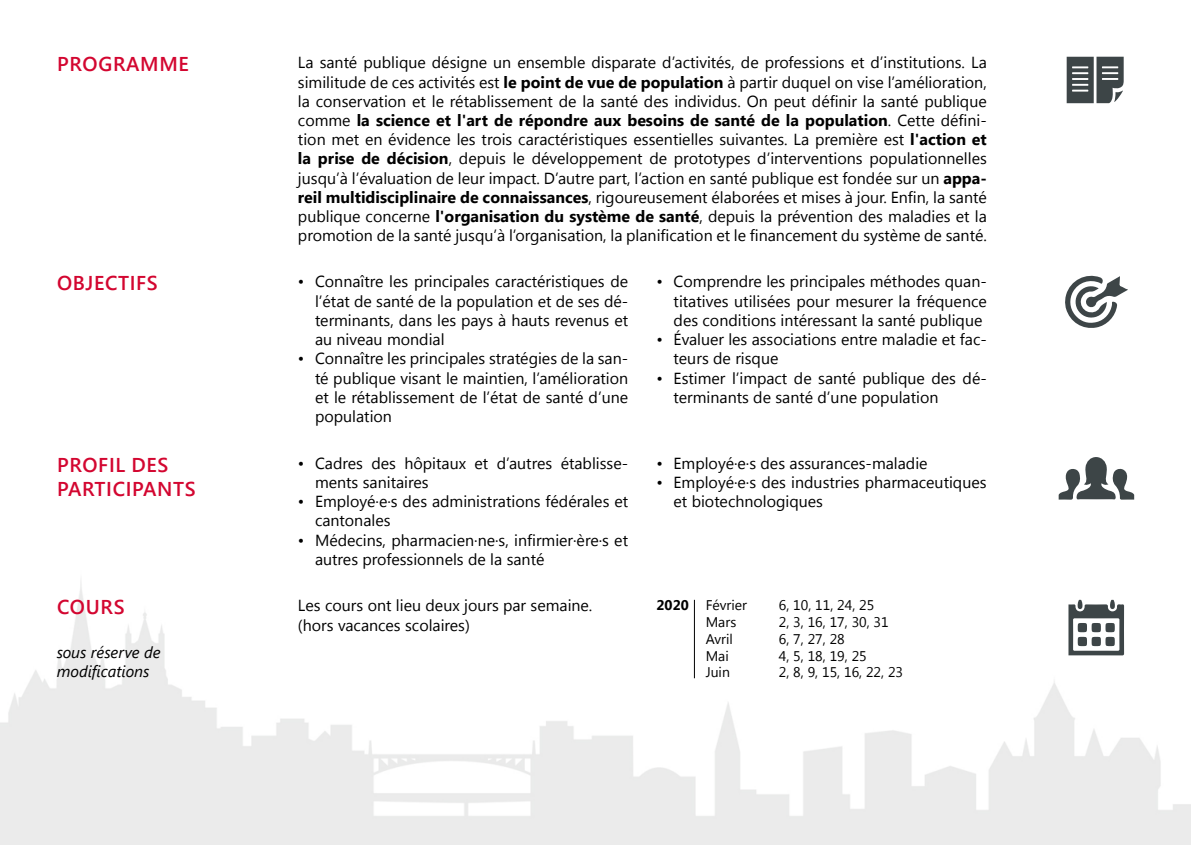
<style>
.page{position:relative;width:1191px;height:845px;background:#fff}
.page>*{position:absolute;margin:0;border:0;box-sizing:border-box;transform-origin:0 0}
.t1{font:600 20px/24px "Segoe UI";letter-spacing:.03em;color:#d30630}
.t2{font:16px/19.2px "Segoe UI";color:#000}
.t3{font:italic 16px/19.2px "Segoe UI";color:#000}
.t4{font:14px/16.8px "Segoe UI";color:#000}
.t5{font:700 14px "Segoe UI";color:#000}
.s1{font-weight:700}
</style>
<div class="page">
<svg style="left:1068px;top:600px;width:56px;height:55px"></svg>
<div style="left:1077px;top:623px;width:10px;height:9px;background:#3d4547;border-radius:50%"></div>
<div style="left:1091px;top:623px;width:9px;height:9px;background:#3d4547;border-radius:50%"></div>
<div style="left:1105px;top:623px;width:9px;height:9px;background:#3d4547;border-radius:50%"></div>
<div style="left:1077px;top:637px;width:10px;height:9px;background:#3d4547;border-radius:50%"></div>
<div style="left:1091px;top:637px;width:9px;height:9px;background:#3d4547;border-radius:50%"></div>
<div style="left:1105px;top:637px;width:9px;height:9px;background:#3d4547;border-radius:50%"></div>
<svg style="left:1065px;top:275px;width:62px;height:53px"></svg>
<svg style="left:1058px;top:457px;width:76px;height:43px"></svg>
<svg style="left:1066px;top:57px;width:57px;height:46px;background:#646a6c"></svg>
<hr style="left:694px;top:600px;width:1px;height:78px;background:#000">
<p class="t1" style="left:57px;top:52px;width:133px">PROGRAMME</p>
<p class="t1" style="left:57px;top:271px;width:102px">OBJECTIFS</p>
<p class="t2" style="left:298px;top:52px;width:690px;text-align:justify">La santé publique désigne un ensemble disparate d’activités, de professions et d’institutions. La similitude de ces activités est <span class="s1">le point de vue de population</span> à partir duquel on vise l’amélioration, la conservation et le rétablissement de la santé des individus. On peut définir la santé publique comme <span class="s1">la science et l'art de répondre aux besoins de santé de la population</span>. Cette défini&shy;tion met en évidence les trois caractéristiques essentielles suivantes. La première est <span class="s1">l'action et la prise de décision</span>, depuis le développement de prototypes d’interventions populationnelles jusqu’à l’évaluation de leur impact. D’autre part, l’action en santé publique est fondée sur un <span class="s1">appa&shy;reil multidisciplinaire de connaissances</span>, rigoureusement élaborées et mises à jour. Enfin, la santé publique concerne <span class="s1">l'organisation du système de santé</span>, depuis la prévention des maladies et la promotion de la santé jusqu’à l’organisation, la planification et le financement du système de santé.</p>
<p class="t2" style="left:315px;top:271px;width:315px;text-align:justify;text-indent:-17px">• Connaître les principales caractéristiques de l’état de santé de la population et de ses dé&shy;terminants, dans les pays à hauts revenus et au niveau mondial</p>
<p class="t2" style="left:315px;top:348px;width:315px;text-align:justify;text-indent:-17px">• Connaître les principales stratégies de la san&shy;té publique visant le maintien, l’amélioration et le rétablissement de l’état de santé d’une population</p>
<p class="t2" style="left:673px;top:271px;width:315px;text-align:justify;text-indent:-17px">• Comprendre les principales méthodes quan&shy;titatives utilisées pour mesurer la fréquence des conditions intéressant la santé publique</p>
<p class="t2" style="left:673px;top:329px;width:315px;text-indent:-17px">• Évaluer les associations entre maladie et fac&shy;teurs de risque</p>
<p class="t2" style="left:673px;top:367px;width:315px;text-indent:-17px">• Estimer l’impact de santé publique des dé&shy;terminants de santé d’une population</p>
<p class="t1" style="left:57px;top:452px;width:140px">PROFIL DES<br>PARTICIPANTS</p>
<p class="t2" style="left:315px;top:453px;width:315px;text-indent:-17px">• Cadres des hôpitaux et d’autres établisse&shy;ments sanitaires</p>
<p class="t2" style="left:315px;top:491px;width:315px;text-indent:-17px">• Employé·e·s des administrations fédérales et cantonales</p>
<p class="t2" style="left:315px;top:529px;width:315px;text-indent:-17px">• Médecins, pharmacien·ne·s, infirmier·ère·s et autres professionnels de la santé</p>
<p class="t2" style="left:656px;top:453px;width:273px">• Employé·e·s des assurances-maladie</p>
<p class="t2" style="left:673px;top:472px;width:315px;text-indent:-17px">• Employé·e·s des industries pharmaceutiques et biotechnologiques</p>
<p class="t2" style="left:298px;top:595px;width:296px">Les cours ont lieu deux jours par semaine. (hors vacances scolaires)</p>
<p class="t4" style="left:705px;top:596px;width:43px">Février<br>Mars<br>Avril<br>Mai<br>Juin</p>
<p class="t4" style="left:779px;top:596px;width:126px">6, 10, 11, 24, 25<br>2, 3, 16, 17, 30, 31<br>6, 7, 27, 28<br>4, 5, 18, 19, 25<br>2, 8, 9, 15, 16, 22, 23</p>
<p class="t1" style="left:57px;top:595px;width:69px">COURS</p>
<p class="t5" style="left:656px;top:597px;width:34px">2020</p>
<p class="t3" style="left:57px;top:643px;width:105px">sous réserve de modifications</p>
</div>
